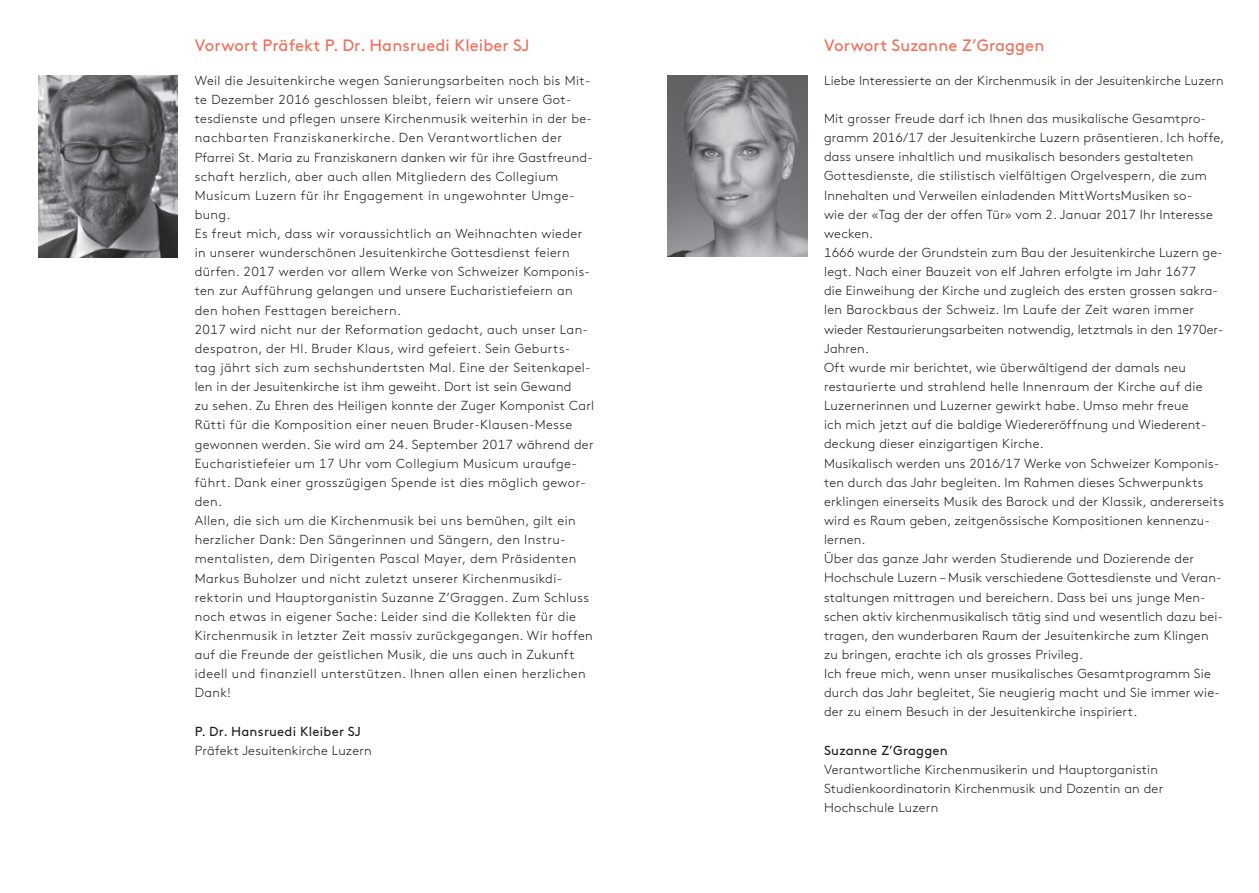
<style>
.page{position:relative;width:1259px;height:893px;background:#fff}
.page>*{position:absolute;margin:0;border:0;box-sizing:border-box;transform-origin:0 0}
.t1{font:16.5px "Brown Pro";letter-spacing:.005em;color:#f26d59}
.t2{font:300 13.2px/19.2px "Brown Pro";letter-spacing:.015em;color:#231f20}
.t3{font:13.2px "Brown Pro";letter-spacing:.015em;color:#231f20}
</style>
<div class="page">
<img style="left:38px;top:75px;width:140px;height:182px">
<img style="left:668px;top:75px;width:139px;height:182px">
<p class="t1" style="left:195px;top:33px;width:336px">Vorwort Präfekt P. Dr. Hansruedi Kleiber SJ</p>
<p class="t2" style="left:195px;top:70px;width:401px">Weil die Jesuitenkirche wegen Sanierungsarbeiten noch bis Mit&shy;te Dezember 2016 geschlossen bleibt, feiern wir unsere Got&shy;tesdienste und pflegen unsere Kirchenmusik weiterhin in der be&shy;nachbarten Franziskanerkirche. Den Verantwortlichen der Pfarrei St. Maria zu Franziskanern danken wir für ihre Gastfreund&shy;schaft herzlich, aber auch allen Mitgliedern des Collegium Musicum Luzern für ihr Engagement in ungewohnter Umge&shy;bung.<br>Es freut mich, dass wir voraussichtlich an Weihnachten wieder in unserer wunderschönen Jesuitenkirche Gottesdienst feiern dürfen. 2017 werden vor allem Werke von Schweizer Komponis&shy;ten zur Aufführung gelangen und unsere Eucharistiefeiern an den hohen Festtagen bereichern.<br>2017 wird nicht nur der Reformation gedacht, auch unser Lan&shy;despatron, der Hl. Bruder Klaus, wird gefeiert. Sein Geburts&shy;tag jährt sich zum sechshundertsten Mal. Eine der Seitenkapel&shy;len in der Jesuitenkirche ist ihm geweiht. Dort ist sein Gewand<br>zu sehen. Zu Ehren des Heiligen konnte der Zuger Komponist Carl Rütti für die Komposition einer neuen Bruder-Klausen-Messe gewonnen werden. Sie wird am 24. September 2017 während der Eucharistiefeier um 17 Uhr vom Collegium Musicum uraufge&shy;führt. Dank einer grosszügigen Spende ist dies möglich gewor&shy;den.<br>Allen, die sich um die Kirchenmusik bei uns bemühen, gilt ein herzlicher Dank: Den Sängerinnen und Sängern, den Instru&shy;mentalisten, dem Dirigenten Pascal Mayer, dem Präsidenten Markus Buholzer und nicht zuletzt unserer Kirchenmusikdi&shy;rektorin und Hauptorganistin Suzanne Z’Graggen. Zum Schluss noch etwas in eigener Sache: Leider sind die Kollekten für die Kirchenmusik in letzter Zeit massiv zurückgegangen. Wir hoffen auf die Freunde der geistlichen Musik, die uns auch in Zukunft ideell und finanziell unterstützen. Ihnen allen einen herzlichen Dank!</p>
<p class="t3" style="left:195px;top:721px;width:168px">P. Dr. Hansruedi Kleiber SJ</p>
<p class="t2" style="left:195px;top:740px;width:178px">Präfekt Jesuitenkirche Luzern</p>
<p class="t1" style="left:824px;top:32px;width:222px">Vorwort Suzanne Z’Graggen</p>
<p class="t2" style="left:824px;top:70px;width:401px">Liebe Interessierte an der Kirchenmusik in der Jesuitenkirche Luzern</p>
<p class="t2" style="left:824px;top:108px;width:402px">Mit grosser Freude darf ich Ihnen das musikalische Gesamtpro&shy;gramm 2016/17 der Jesuitenkirche Luzern präsentieren. Ich hoffe, dass unsere inhaltlich und musikalisch besonders gestalteten Gottesdienste, die stilistisch vielfältigen Orgelvespern, die zum Innehalten und Verweilen einladenden MittWortsMusiken so-<br>wie der «Tag der der offen Tür» vom 2. Januar 2017 Ihr Interesse wecken.<br>1666 wurde der Grundstein zum Bau der Jesuitenkirche Luzern ge&shy;legt. Nach einer Bauzeit von elf Jahren erfolgte im Jahr 1677<br>die Einweihung der Kirche und zugleich des ersten grossen sakra&shy;len Barockbaus der Schweiz. Im Laufe der Zeit waren immer wieder Restaurierungsarbeiten notwendig, letztmals in den 1970er-Jahren.<br>Oft wurde mir berichtet, wie überwältigend der damals neu restaurierte und strahlend helle Innenraum der Kirche auf die Luzernerinnen und Luzerner gewirkt habe. Umso mehr freue<br>ich mich jetzt auf die baldige Wiedereröffnung und Wiederent&shy;deckung dieser einzigartigen Kirche.<br>Musikalisch werden uns 2016/17 Werke von Schweizer Komponis&shy;ten durch das Jahr begleiten. Im Rahmen dieses Schwerpunkts erklingen einerseits Musik des Barock und der Klassik, andererseits wird es Raum geben, zeitgenössische Kompositionen kennenzu&shy;lernen.<br>Über das ganze Jahr werden Studierende und Dozierende der Hochschule Luzern – Musik verschiedene Gottesdienste und Veran&shy;staltungen mittragen und bereichern. Dass bei uns junge Men&shy;schen aktiv kirchenmusikalisch tätig sind und wesentlich dazu bei&shy;tragen, den wunderbaren Raum der Jesuitenkirche zum Klingen zu bringen, erachte ich als grosses Privileg.<br>Ich freue mich, wenn unser musikalisches Gesamtprogramm Sie durch das Jahr begleitet, Sie neugierig macht und Sie immer wie&shy;der zu einem Besuch in der Jesuitenkirche inspiriert.</p>
<p class="t3" style="left:824px;top:740px;width:125px">Suzanne Z’Graggen</p>
<p class="t2" style="left:824px;top:759px;width:341px">Verantwortliche Kirchenmusikerin und Hauptorganistin<br>Studienkoordinatorin Kirchenmusik und Dozentin an der<br>Hochschule Luzern</p>
</div>
